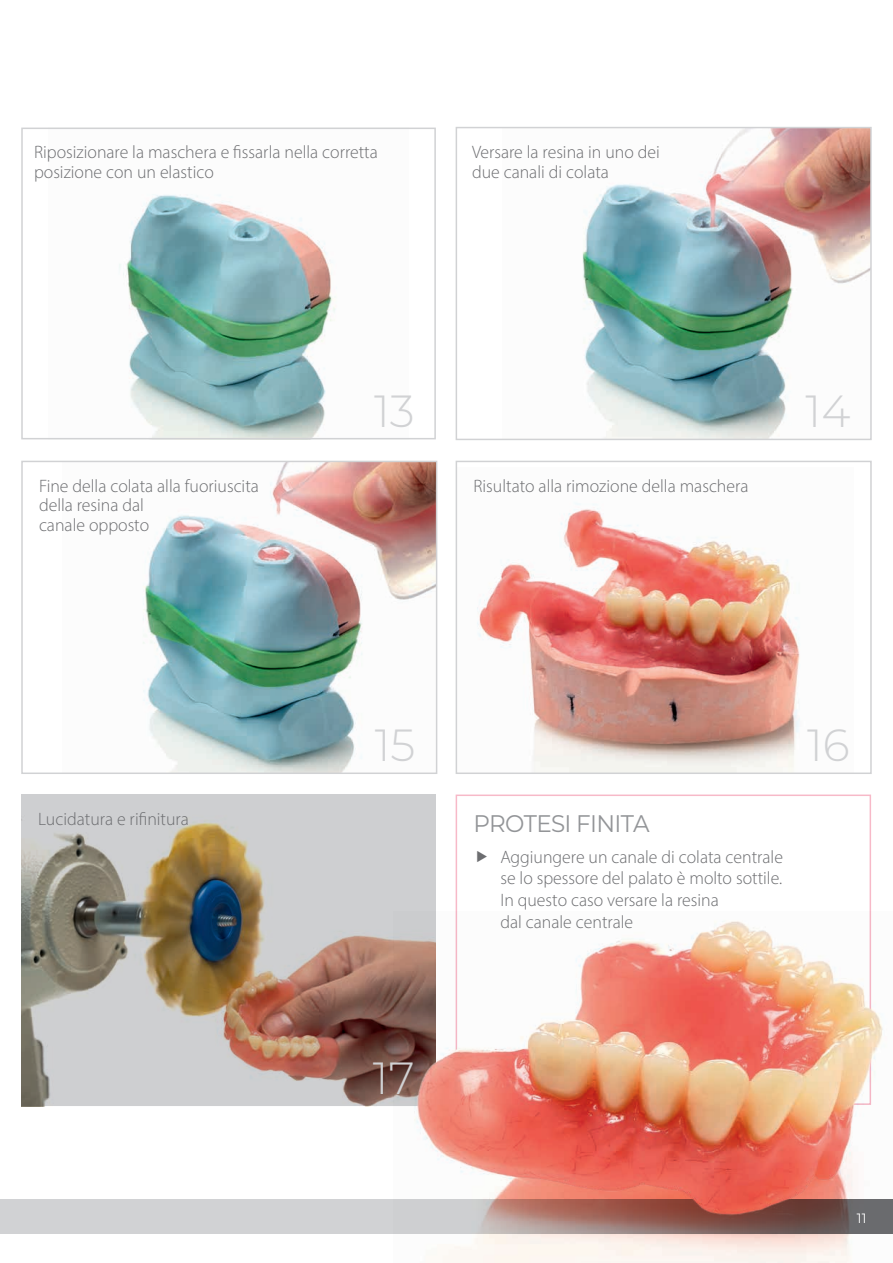
<style>
.page{position:relative;width:893px;height:1263px;background:#fff}
.page>*{position:absolute;margin:0;border:0;box-sizing:border-box;transform-origin:0 0}
.text{font:100 45px "Montserrat";color:#d1d2d4}
.page_title{font:100 24px "Montserrat";letter-spacing:-.03em;color:#939598;scale:.96 1}
.text-2{font:300 18px/21.6px "Myriad Pro";color:#6c6d70}
.t1{font:100 13.5px "Montserrat";color:#fff}
</style>
<div class="page">
<div style="left:0;top:1199px;width:829px;height:34px;background:#d1d2d4"></div>
<img style="left:119px;top:194px;width:217px;height:242px">
<div style="left:21px;top:128px;width:415px;height:311px;border:2px solid #d1d2d4"></div>
<img style="left:477px;top:503px;width:323px;height:268px">
<div style="left:456px;top:461px;width:416px;height:313px;border:2px solid #d1d2d4"></div>
<img style="left:143px;top:464px;width:291px;height:307px">
<div style="left:21px;top:461px;width:416px;height:313px;border:2px solid #d1d2d4"></div>
<img style="left:21px;top:794px;width:415px;height:312px">
<img style="left:582px;top:130px;width:287px;height:307px">
<div style="left:456px;top:127px;width:416px;height:313px;border:2px solid #d1d2d4"></div>
<img style="left:393px;top:899px;width:500px;height:364px">
<p class="text-2" style="left:34px;top:142px;width:345px;line-height:19.5px">Riposizionare la maschera e fissarla nella corretta posizione con un elastico</p>
<p class="text-2" style="left:472px;top:141px;width:189px">Versare la resina in uno dei</p>
<p class="text-2" style="left:472px;top:161px;width:139px">due canali di colata</p>
<p class="text" style="left:374px;top:381px;width:42px">13</p>
<p class="text" style="left:806px;top:381px;width:46px">14</p>
<p class="text-2" style="left:39px;top:475px;width:221px">Fine della colata alla fuoriuscita</p>
<p class="text-2" style="left:473px;top:475px;width:277px">Risultato alla rimozione della maschera</p>
<p class="text-2" style="left:39px;top:494px;width:107px">della resina dal</p>
<p class="text-2" style="left:39px;top:514px;width:112px">canale opposto</p>
<p class="text" style="left:375px;top:715px;width:42px">15</p>
<p class="text" style="left:807px;top:715px;width:44px">16</p>
<p class="text-2" style="left:38px;top:808px;width:152px">Lucidatura e rifinitura</p>
<p class="page_title" style="left:473px;top:808px;width:185px">PROTESI FINITA</p>
<p class="text-2" style="left:500px;top:846px;width:284px">Aggiungere un canale di colata centrale se lo spessore del palato è molto sottile.<br>In questo caso versare la resina<br>dal canale centrale</p>
<p class="text" style="left:373px;top:1048px;width:43px">17</p>
<p class="t1" style="left:857px;top:1209px;width:11px">11</p>
</div>
